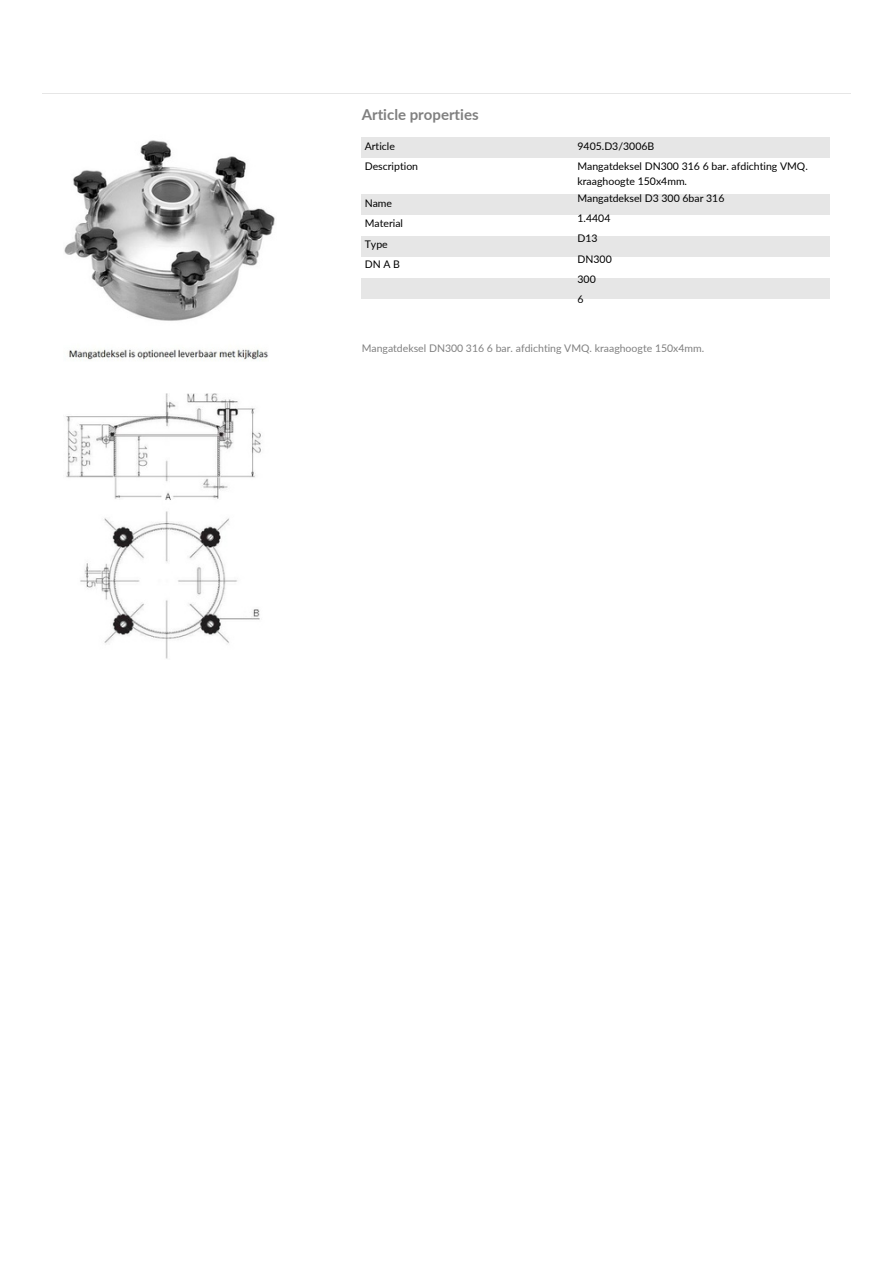
<style>
.page{position:relative;width:894px;height:1264px;background:#fff}
.page>*{position:absolute;margin:0;border:0;box-sizing:border-box;transform-origin:0 0}
.t1{font:700 15px "Lato";color:#808080}
.t2{font:10.5px/20.2px "Lato";color:#000}
.t3{font:10.5px "Lato";color:#808080}
</style>
<div class="page">
<hr style="left:43px;top:93px;width:807px;height:1px;background:#e6e6e6">
<img style="left:64px;top:140px;width:211px;height:221px">
<img style="left:66px;top:393px;width:195px;height:266px">
<div style="left:361px;top:138px;width:468px;height:21px;background:#e6e6e6"></div>
<div style="left:361px;top:195px;width:468px;height:21px;background:#e6e6e6"></div>
<div style="left:361px;top:237px;width:468px;height:21px;background:#e6e6e6"></div>
<div style="left:361px;top:279px;width:468px;height:21px;background:#e6e6e6"></div>
<h1 class="t1" style="left:361px;top:105px;width:118px">Article properties</h1>
<p class="t2" style="left:364px;top:136px;width:55px">Article<br>Description</p>
<p class="t2" style="left:364px;top:193px;width:40px">Name<br>Material<br>Type<br>DNAB</p>
<p class="t2" style="left:577px;top:136px;width:232px">9405.D3/3006B<br>Mangatdeksel DN300 316 6 bar. afdichting VMQ.</p>
<p class="t2" style="left:577px;top:171px;width:111px">kraaghoogte 150x4mm.</p>
<p class="t2" style="left:577px;top:187px;width:148px">Mangatdeksel D3 300 6bar 316</p>
<p class="t2" style="left:577px;top:208px;width:34px">1.4404</p>
<p class="t2" style="left:577px;top:228px;width:22px">D13</p>
<p class="t2" style="left:577px;top:248px;width:36px">DN300</p>
<p class="t2" style="left:577px;top:268px;width:20px">300</p>
<p class="t2" style="left:577px;top:289px;width:8px">6</p>
<p class="t3" style="left:361px;top:342px;width:344px">Mangatdeksel DN300 316 6 bar. afdichting VMQ. kraaghoogte 150x4mm.</p>
</div>
